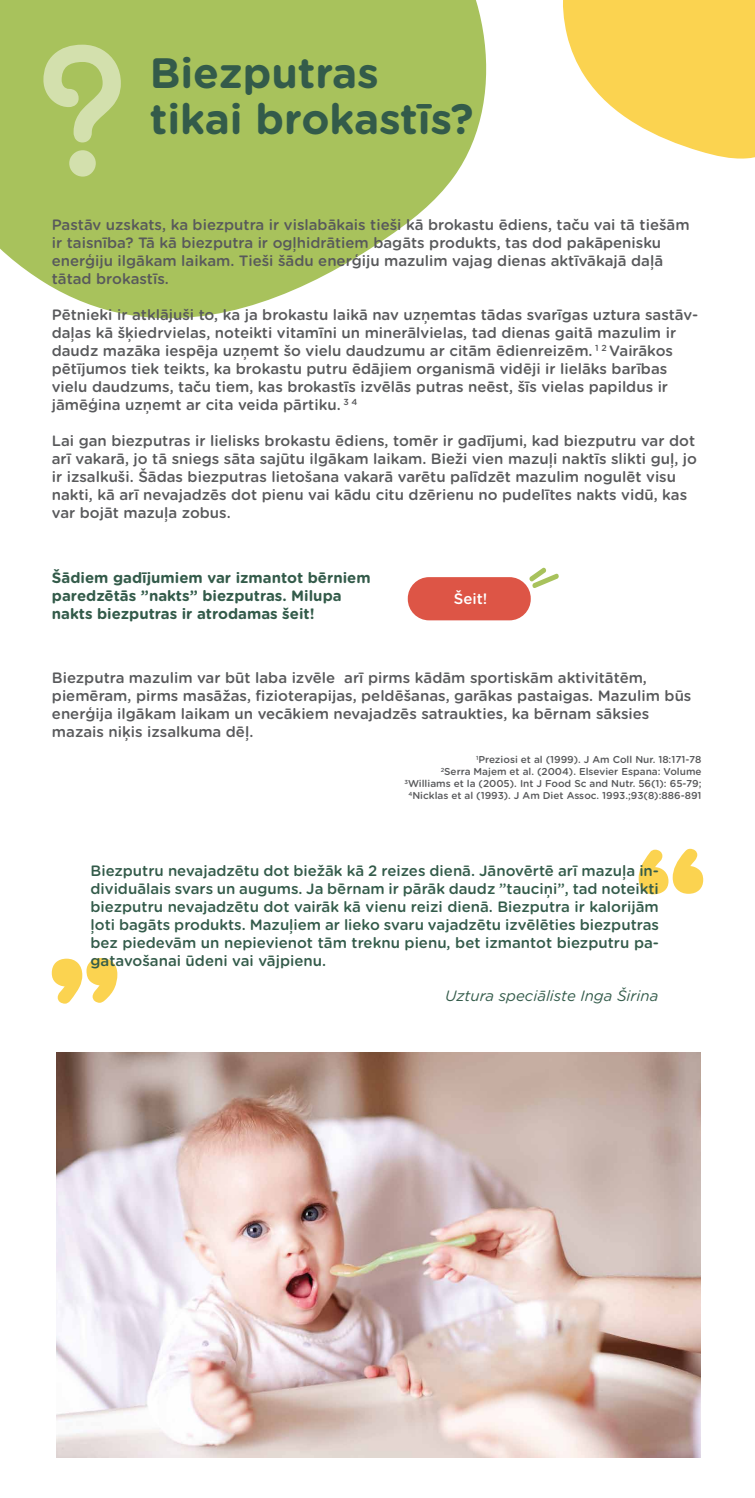
<style>
.page{position:relative;width:755px;height:1498px;background:#fff}
.page>*{position:absolute;margin:0;border:0;box-sizing:border-box;transform-origin:0 0}
.t1{font:700 42.5px/46.2px "Gotham Rounded";color:#335b4a}
.t2{font:500 15px/18px "Gotham Rounded";color:#58595b}
.t3{font:500 15px/18px "Gotham Rounded";color:#335b4a;text-align:justify}
.t4{font:700 15px/18px "Gotham Rounded";color:#335b4a}
.t5{font:italic 15px "Gotham Rounded";color:#335b4a}
.t6{font:500 15px "Gotham Rounded";color:#fff}
.t7{font:500 10px/12px "Gotham Rounded";color:#58595b;text-align:right}
</style>
<div class="page">
<svg style="left:0;top:0;width:487px;height:319px;fill:#a8c25c"></svg>
<svg style="left:563px;top:0;width:192px;height:159px"></svg>
<img style="left:56px;top:1052px;width:645px;height:405px">
<svg style="left:43px;top:45px;width:78px;height:132px;background:#b8cd7b"></svg>
<svg style="left:52px;top:958px;width:65px;height:45px"></svg>
<svg style="left:638px;top:849px;width:65px;height:45px"></svg>
<div style="left:408px;top:577px;width:123px;height:43px;background:#dd5546;border-radius:21px"></div>
<svg style="left:528px;top:567px;width:31px;height:22px"></svg>
<h1 class="t1" style="left:150px;top:48px;width:325px">Biezputras tikai brokastīs?</h1>
<p class="t2" style="left:52px;top:215px;width:639px">Pastāv uzskats, ka biezputra ir vislabākais tieši kā brokastu ēdiens, taču vai tā tiešām ir taisnība? Tā kā biezputra ir ogļhidrātiem bagāts produkts, tas dod pakāpenisku enerģiju ilgākam laikam. Tieši šādu enerģiju mazulim vajag dienas aktīvākajā daļā tātad brokastīs.</p>
<p class="t2" style="left:52px;top:305px;width:648px">Pētnieki ir atklājuši to, ka ja brokastu laikā nav uzņemtas tādas svarīgas uztura sastāv&shy;daļas kā šķiedrvielas, noteikti vitamīni un minerālvielas, tad dienas gaitā mazulim ir daudz mazāka iespēja uzņemt šo vielu daudzumu ar citām ēdienreizēm. <sup>1</sup> <sup>2</sup> Vairākos pētījumos tiek teikts, ka brokastu putru ēdājiem organismā vidēji ir lielāks barības vielu daudzums, taču tiem, kas brokastīs izvēlās putras neēst, šīs vielas papildus ir jāmēģina uzņemt ar cita veida pārtiku. <sup>3</sup> <sup>4</sup></p>
<p class="t2" style="left:52px;top:431px;width:647px">Lai gan biezputras ir lielisks brokastu ēdiens, tomēr ir gadījumi, kad biezputru var dot arī vakarā, jo tā sniegs sāta sajūtu ilgākam laikam. Bieži vien mazuļi naktīs slikti guļ, jo ir izsalkuši. Šādas biezputras lietošana vakarā varētu palīdzēt mazulim nogulēt visu nakti, kā arī nevajadzēs dot pienu vai kādu citu dzērienu no pudelītes nakts vidū, kas var bojāt mazuļa zobus.</p>
<p class="t4" style="left:52px;top:568px;width:320px">Šādiem gadījumiem var izmantot bērniem paredzētās ”nakts” biezputras. Milupa nakts biezputras ir atrodamas šeit!</p>
<p class="t6" style="left:454px;top:588px;width:35px">Šeit!</p>
<p class="t2" style="left:52px;top:668px;width:641px">Biezputra mazulim var būt laba izvēle arī pirms kādām sportiskām aktivitātēm, piemēram, pirms masāžas, fizioterapijas, peldēšanas, garākas pastaigas. Mazulim būs enerģija ilgākam laikam un vecākiem nevajadzēs satraukties, ka bērnam sāksies mazais niķis izsalkuma dēļ.</p>
<p class="t7" style="left:404px;top:753px;width:298px"><sup>1</sup>Preziosi et al (1999). J Am Coll Nur. 18:171-78<br><sup>2</sup>Serra Majem et al. (2004). Elsevier Espana: Volume <sup>3</sup>Williams et la (2005). Int J Food Sc and Nutr. 56(1): 65-79; <sup>4</sup>Nicklas et al (1993). J Am Diet Assoc. 1993.;93(8):886-891</p>
<p class="t3" style="left:91px;top:861px;width:570px">Biezputru nevajadzētu dot biežāk kā 2 reizes dienā. Jānovērtē arī mazuļa in&shy;dividuālais svars un augums. Ja bērnam ir pārāk daudz ”tauciņi”, tad noteikti biezputru nevajadzētu dot vairāk kā vienu reizi dienā. Biezputra ir kalorijām ļoti bagāts produkts. Mazuļiem ar lieko svaru vajadzētu izvēlēties biezputras bez piedevām un nepievienot tām treknu pienu, bet izmantot biezputru pa&shy;gatavošanai ūdeni vai vājpienu.</p>
<p class="t5" style="left:445px;top:985px;width:215px">Uztura speciāliste Inga Širina</p>
</div>
